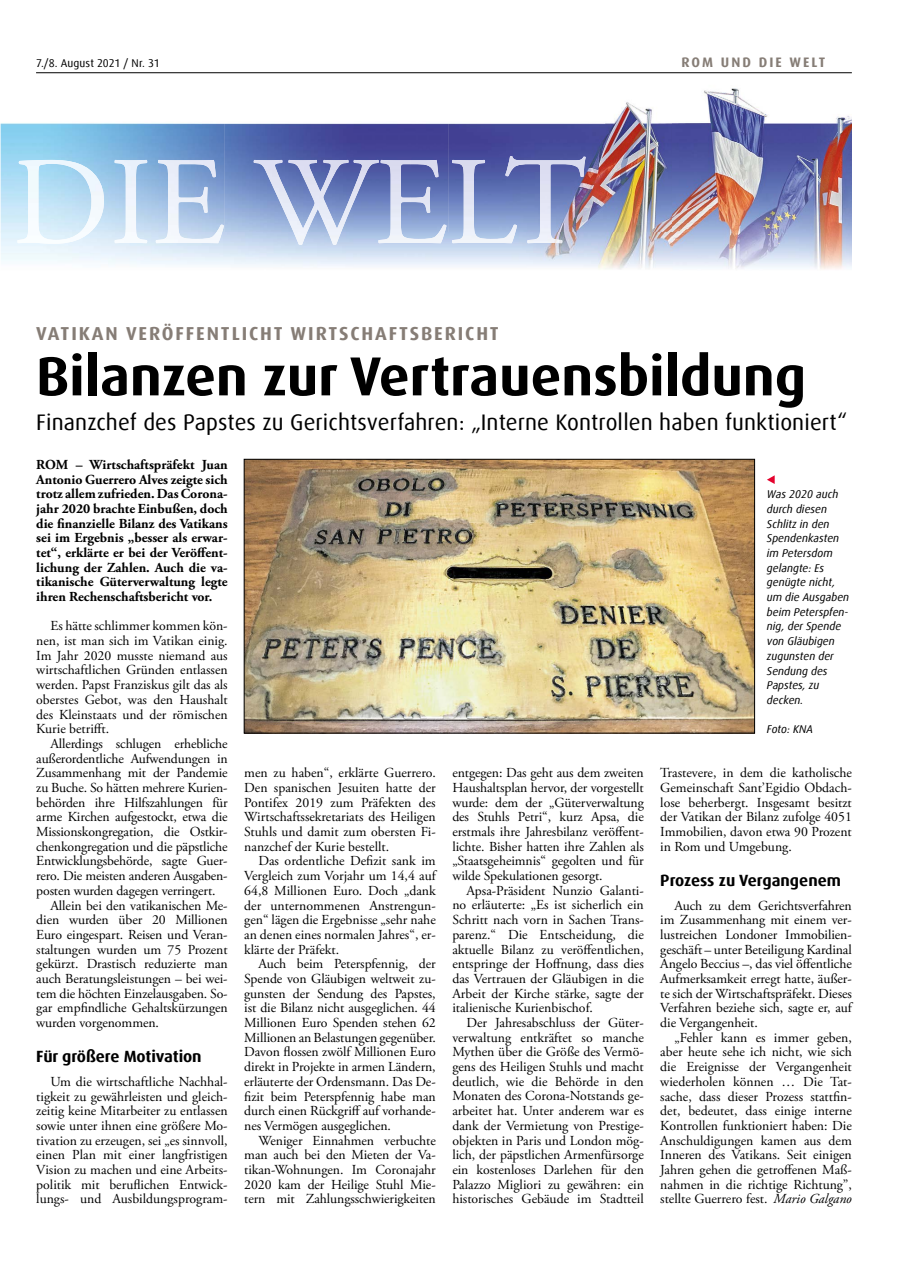
<style>
.page{position:relative;width:908px;height:1276px;background:#fff}
.page>*{position:absolute;margin:0;border:0;box-sizing:border-box;transform-origin:0 0}
.t1{font:700 55px "Dax Offc Pro";color:#000}
.t2{font:22.5px "Dax Offc Pro";letter-spacing:.005em;color:#000}
.t3{font:700 18.75px "Dax Offc Pro";letter-spacing:.1em;color:#867d76}
.t4{font:700 16.25px "Dax Offc Pro";letter-spacing:-.005em;color:#000}
.t5{font:13.75px/14.6px "Adobe Garamond Pro";letter-spacing:-.005em;color:#000;text-align:justify}
.t6{font:700 13.75px/14.6px "Adobe Garamond Pro";color:#000;text-align:justify}
.t7{font:700 13.75px "Dax Offc Pro";letter-spacing:.15em;color:#867d76}
.t8{font:italic 11.25px/14.8px "Dax Offc Pro";color:#000}
.t9{font:11.25px "Dax Offc Pro";letter-spacing:.005em;color:#000}
.s1{font-style:italic}
</style>
<div class="page">
<hr style="left:36px;top:73px;width:815px;height:1px;background:#000">
<img style="left:1px;top:88px;width:850px;height:182px">
<img style="left:155px;top:160px;width:255px;height:85px">
<img style="left:410px;top:156px;width:175px;height:87px">
<img style="left:246px;top:461px;width:506px;height:270px">
<div style="left:244px;top:459px;width:510px;height:274px;border:1px solid #000"></div>
<svg style="left:767px;top:475px;width:7px;height:9px"></svg>
<p class="t9" style="left:36px;top:56px;width:125px">7./8. August 2021 / Nr. 31</p>
<p class="t7" style="left:681px;top:54px;width:145px">ROM UND DIE WELT</p>
<h3 class="t3" style="left:36px;top:321px;width:464px">VATIKAN VERÖFFENTLICHT WIRTSCHAFTSBERICHT</h3>
<h1 class="t1" style="left:36px;top:341px;width:771px">Bilanzen zur Vertrauensbildung</h1>
<h2 class="t2" style="left:36px;top:408px;width:812px">Finanzchef des Papstes zu Gerichtsverfahren: „Interne Kontrollen haben funktioniert“</h2>
<p class="t6" style="left:36px;top:457px;width:193px">ROM – Wirtschaftspräfekt Juan Antonio Guerrero Alves zeigte sich trotz allem zufrieden. Das Corona&shy;jahr 2020 brachte Einbußen, doch die finanzielle Bilanz des Vatikans sei im Ergebnis „besser als erwar&shy;tet“, erklärte er bei der Veröffent&shy;lichung der Zahlen. Auch die va&shy;tikanische Güterverwaltung legte ihren Rechenschaftsbericht vor.</p>
<p class="t5" style="left:36px;top:619px;width:193px;text-indent:14px">Es hätte schlimmer kommen kön&shy;nen, ist man sich im Vatikan einig.<br>Im Jahr 2020 musste niemand aus wirtschaftlichen Gründen entlassen werden. Papst Franziskus gilt das als oberstes Gebot, was den Haushalt des Kleinstaats und der römischen Kurie betrifft.</p>
<p class="t5" style="left:50px;top:737px;width:179px">Allerdings schlugen erhebliche</p>
<p class="t5" style="left:36px;top:751px;width:193px">außerordentliche Aufwendungen in</p>
<p class="t5" style="left:36px;top:766px;width:193px">Zusammenhang mit der Pandemie</p>
<p class="t5" style="left:36px;top:781px;width:193px">zu Buche. So hätten mehrere Kurien-</p>
<p class="t5" style="left:36px;top:795px;width:193px">behörden ihre Hilfszahlungen für</p>
<p class="t5" style="left:36px;top:810px;width:193px">arme Kirchen aufgestockt, etwa die</p>
<p class="t5" style="left:36px;top:825px;width:193px">Missionskongregation, die Ostkir-</p>
<p class="t5" style="left:36px;top:839px;width:193px">chenkongregation und die päpstliche</p>
<p class="t5" style="left:36px;top:854px;width:193px">Entwicklungsbehörde, sagte Guer-</p>
<p class="t5" style="left:36px;top:869px;width:193px">rero. Die meisten anderen Ausgaben-</p>
<p class="t5" style="left:36px;top:883px;width:181px">posten wurden dagegen verringert.</p>
<p class="t5" style="left:50px;top:898px;width:179px">Allein bei den vatikanischen Me-</p>
<p class="t5" style="left:36px;top:913px;width:193px">dien wurden über 20 Millionen</p>
<p class="t5" style="left:36px;top:927px;width:193px">Euro eingespart. Reisen und Veran-</p>
<p class="t5" style="left:36px;top:942px;width:193px">staltungen wurden um 75 Prozent</p>
<p class="t5" style="left:36px;top:957px;width:193px">gekürzt. Drastisch reduzierte man</p>
<p class="t5" style="left:36px;top:971px;width:193px">auch Beratungsleistungen – bei wei-</p>
<p class="t5" style="left:36px;top:986px;width:193px">tem die höchten Einzelausgaben. So-</p>
<p class="t5" style="left:36px;top:1001px;width:193px">gar empfindliche Gehaltskürzungen</p>
<p class="t5" style="left:36px;top:1016px;width:124px">wurden vorgenommen.</p>
<p class="t4" style="left:36px;top:1045px;width:167px">Für größere Motivation</p>
<p class="t5" style="left:36px;top:1074px;width:193px;text-indent:14px">Um die wirtschaftliche Nachhal&shy;tigkeit zu gewährleisten und gleich&shy;zeitig keine Mitarbeiter zu entlassen sowie unter ihnen eine größere Mo&shy;tivation zu erzeugen, sei „es sinnvoll, einen Plan mit einer langfristigen Vision zu machen und eine Arbeits&shy;politik mit beruflichen Entwick&shy;lungs- und Ausbildungsprogram-</p>
<p class="t5" style="left:244px;top:766px;width:193px">men zu haben“, erklärte Guerrero.<br>Den spanischen Jesuiten hatte der Pontifex 2019 zum Präfekten des Wirtschaftssekretariats des Heiligen Stuhls und damit zum obersten Fi&shy;nanzchef der Kurie bestellt.</p>
<p class="t5" style="left:244px;top:854px;width:193px;text-indent:14px">Das ordentliche Defizit sank im Vergleich zum Vorjahr um 14,4 auf 64,8 Millionen Euro. Doch „dank der unternommenen Anstrengun&shy;gen“ lägen die Ergebnisse „sehr nahe an denen eines normalen Jahres“, er&shy;klärte der Präfekt.</p>
<p class="t5" style="left:244px;top:957px;width:193px;text-indent:14px">Auch beim Peterspfennig, der Spende von Gläubigen weltweit zu&shy;gunsten der Sendung des Papstes, ist die Bilanz nicht ausgeglichen. 44<br>Millionen Euro Spenden stehen 62<br>Millionen an Belastungen gegenüber.<br>Davon flossen zwölf Millionen Euro direkt in Projekte in armen Ländern, erläuterte der Ordensmann. Das De&shy;fizit beim Peterspfennig habe man durch einen Rückgriff auf vorhande&shy;nes Vermögen ausgeglichen.</p>
<p class="t5" style="left:244px;top:1133px;width:193px;text-indent:14px">Weniger Einnahmen verbuchte man auch bei den Mieten der Va&shy;tikan-Wohnungen. Im Coronajahr 2020 kam der Heilige Stuhl Mie&shy;tern mit Zahlungsschwierigkeiten</p>
<p class="t5" style="left:452px;top:766px;width:193px">entgegen: Das geht aus dem zweiten Haushaltsplan hervor, der vorgestellt wurde: dem der „Güterverwaltung des Stuhls Petri“, kurz Apsa, die erstmals ihre Jahresbilanz veröffent&shy;lichte. Bisher hatten ihre Zahlen als „Staatsgeheimnis“ gegolten und für wilde Spekulationen gesorgt.</p>
<p class="t5" style="left:452px;top:883px;width:193px;text-indent:14px">Apsa-Präsident Nunzio Galanti&shy;no erläuterte: „Es ist sicherlich ein Schritt nach vorn in Sachen Trans&shy;parenz.“ Die Entscheidung, die aktuelle Bilanz zu veröffentlichen, entspringe der Hoffnung, dass dies das Vertrauen der Gläubigen in die Arbeit der Kirche stärke, sagte der italienische Kurienbischof.</p>
<p class="t5" style="left:452px;top:1015px;width:193px;text-indent:14px">Der Jahresabschluss der Güter&shy;verwaltung entkräftet so manche Mythen über die Größe des Vermö&shy;gens des Heiligen Stuhls und macht deutlich, wie die Behörde in den Monaten des Corona-Notstands ge&shy;arbeitet hat. Unter anderem war es dank der Vermietung von Prestige&shy;objekten in Paris und London mög&shy;lich, der päpstlichen Armenfürsorge ein kostenloses Darlehen für den Palazzo Migliori zu gewähren: ein historisches Gebäude im Stadtteil</p>
<p class="t8" style="left:766px;top:487px;width:84px">Was 2020 auch durch diesen<br>Schlitz in den<br>Spendenkasten im Petersdom gelangte: Es genügte nicht, um die Ausgaben beim Peterspfen&shy;nig, der Spende von Gläubigen zugunsten der<br>Sendung des<br>Papstes, zu decken.</p>
<p class="t8" style="left:766px;top:722px;width:48px">Foto: KNA</p>
<p class="t5" style="left:660px;top:766px;width:193px">Trastevere, in dem die katholische Gemeinschaft Sant’Egidio Obdach&shy;lose beherbergt. Insgesamt besitzt der Vatikan der Bilanz zufolge 4051<br>Immobilien, davon etwa 90 Prozent in Rom und Umgebung.</p>
<p class="t4" style="left:660px;top:869px;width:182px">Prozess zu Vergangenem</p>
<p class="t5" style="left:660px;top:898px;width:193px;text-indent:14px">Auch zu dem Gerichtsverfahren im Zusammenhang mit einem ver&shy;lustreichen Londoner Immobilien&shy;geschäft – unter Beteiligung Kardinal Angelo Beccius –, das viel öffentliche Aufmerksamkeit erregt hatte, äußer&shy;te sich der Wirtschaftspräfekt. Dieses Verfahren beziehe sich, sagte er, auf die Vergangenheit.</p>
<p class="t5" style="left:660px;top:1030px;width:193px;text-indent:14px">„Fehler kann es immer geben, aber heute sehe ich nicht, wie sich die Ereignisse der Vergangenheit wiederholen können … Die Tat&shy;sache, dass dieser Prozess stattfin&shy;det, bedeutet, dass einige interne Kontrollen funktioniert haben: Die Anschuldigungen kamen aus dem Inneren des Vatikans. Seit einigen Jahren gehen die getroffenen Maß&shy;nahmen in die richtige Richtung”, stellte Guerrero fest. <span class="s1">Mario Galgano</span></p>
</div>
